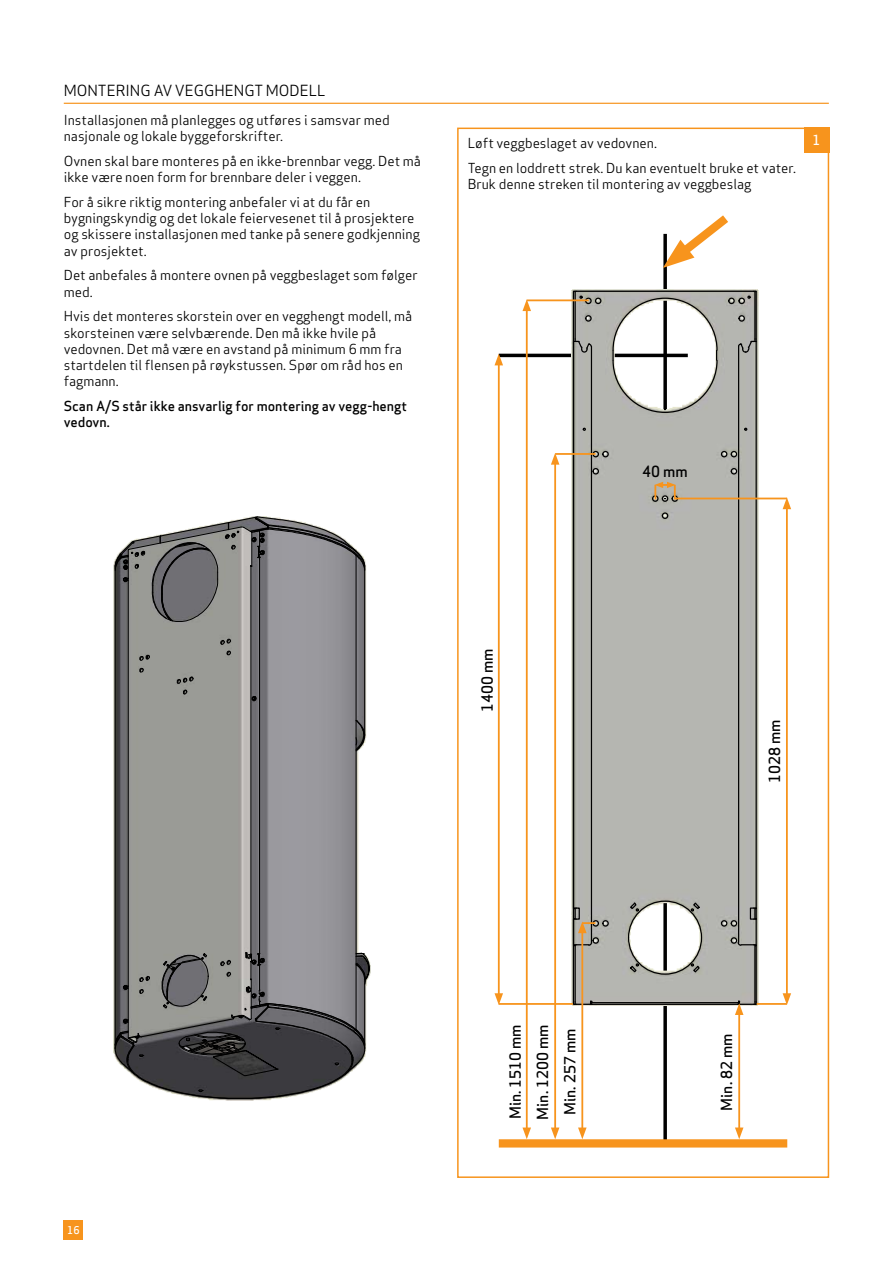
<style>
.page{position:relative;width:893px;height:1263px;background:#fff}
.page>*{position:absolute;margin:0;border:0;box-sizing:border-box;transform-origin:0 0}
.t1{font:500 15px/27.3px "Apex Sans";color:#000;text-align:center}
.t2{font:15px "Apex Sans";color:#000}
.t3{font:13.5px/16.2px "Apex Sans";color:#000}
.t4{font:500 13.5px/16.2px "Apex Sans";color:#000}
.t5{font:500 13.5px "Apex Sans";color:#fff}
.t6{font:500 10.5px "Apex Sans";color:#fff}
</style>
<div class="page">
<div style="left:64px;top:1220px;width:19px;height:20px;background:#f7941d"></div>
<div style="left:457px;top:128px;width:372px;height:1050px;border:2px solid #f7941d"></div>
<div style="left:804px;top:128px;width:25px;height:25px;background:#f7941d"></div>
<svg style="left:113px;top:516px;width:258px;height:585px;background:#8b8b8c"></svg>
<svg style="left:663px;top:1034px;width:4px;height:105px"></svg>
<hr style="left:499px;top:354px;width:189px;height:3px;background:#000">
<svg style="left:555px;top:268px;width:219px;height:766px"></svg>
<hr style="left:738px;top:1012px;width:2px;height:119px;background:#f7941d">
<svg style="left:735px;top:941px;width:22px;height:74px;background:#a7a49c"></svg>
<svg style="left:735px;top:1127px;width:8px;height:12px"></svg>
<hr style="left:786px;top:506px;width:2px;height:490px;background:#f7941d">
<svg style="left:783px;top:497px;width:8px;height:12px"></svg>
<svg style="left:783px;top:993px;width:8px;height:12px"></svg>
<div style="left:499px;top:1139px;width:288px;height:8px;background:#f7941d"></div>
<svg style="left:663px;top:215px;width:65px;height:53px"></svg>
<hr style="left:499px;top:1003px;width:74px;height:2px;background:#f7941d">
<hr style="left:581px;top:930px;width:2px;height:201px;background:#f7941d">
<svg style="left:578px;top:1127px;width:9px;height:12px"></svg>
<hr style="left:554px;top:461px;width:2px;height:670px;background:#f7941d">
<svg style="left:551px;top:453px;width:8px;height:12px"></svg>
<svg style="left:551px;top:1127px;width:8px;height:12px"></svg>
<hr style="left:526px;top:308px;width:2px;height:823px;background:#f7941d">
<svg style="left:522px;top:299px;width:9px;height:12px"></svg>
<svg style="left:522px;top:1127px;width:9px;height:12px"></svg>
<hr style="left:498px;top:362px;width:2px;height:634px;background:#f7941d">
<svg style="left:494px;top:354px;width:9px;height:11px"></svg>
<svg style="left:494px;top:993px;width:9px;height:12px"></svg>
<hr style="left:555px;top:453px;width:41px;height:2px;background:#f7941d">
<hr style="left:527px;top:299px;width:62px;height:2px;background:#f7941d">
<svg style="left:572px;top:907px;width:23px;height:98px;background:#9e9586"></svg>
<hr style="left:674px;top:498px;width:113px;height:1px;background:#f7941d">
<hr style="left:757px;top:1003px;width:30px;height:2px;background:#f7941d">
<svg style="left:654px;top:482px;width:22px;height:17px"></svg>
<hr style="left:64px;top:103px;width:765px;height:1px;background:#f7941d">
<p class="t2" style="left:64px;top:79px;width:263px">MONTERING AV VEGGHENGT MODELL</p>
<p class="t3" style="left:64px;top:111px;width:327px">Installasjonen må planlegges og utføres i samsvar med nasjonale og lokale byggeforskrifter.</p>
<p class="t3" style="left:64px;top:152px;width:359px">Ovnen skal bare monteres på en ikke-brennbar vegg. Det må ikke være noen form for brennbare deler i veggen.</p>
<p class="t3" style="left:64px;top:193px;width:358px">For å sikre riktig montering anbefaler vi at du får en bygningskyndig og det lokale feiervesenet til å prosjektere og skissere installasjonen med tanke på senere godkjenning av prosjektet.</p>
<p class="t3" style="left:64px;top:266px;width:355px">Det anbefales å montere ovnen på veggbeslaget som følger med.</p>
<p class="t3" style="left:64px;top:307px;width:350px">Hvis det monteres skorstein over en vegghengt modell, må skorsteinen være selvbærende. Den må ikke hvile på vedovnen. Det må være en avstand på minimum 6 mm fra startdelen til flensen på røykstussen. Spør om råd hos en fagmann.</p>
<p class="t4" style="left:64px;top:396px;width:345px">Scan A/S står ikke ansvarlig for montering av vegg-hengt vedovn.</p>
<p class="t3" style="left:468px;top:130px;width:330px;line-height:24.8px">Løft veggbeslaget av vedovnen.<br>Tegn en loddrett strek. Du kan eventuelt bruke et vater.</p>
<p class="t3" style="left:468px;top:175px;width:285px">Bruk denne streken til montering av veggbeslag</p>
<p class="t5" style="left:812px;top:128px;width:10px">1</p>
<p class="t1" style="left:642px;top:456px;width:47px">40 mm</p>
<p class="t1" style="left:472px;top:712px;width:65px;rotate:-90deg">1400 mm</p>
<p class="t1" style="left:759px;top:783px;width:65px;rotate:-90deg">1028 mm</p>
<p class="t6" style="left:67px;top:1221px;width:14px">16</p>
<p class="t1" style="left:500px;top:1120px;width:97px;rotate:-90deg">Min. 1510 mm<br>Min. 1200 mm<br>Min. 257 mm</p>
<p class="t1" style="left:711px;top:1111px;width:78px;rotate:-90deg">Min. 82 mm</p>
</div>
